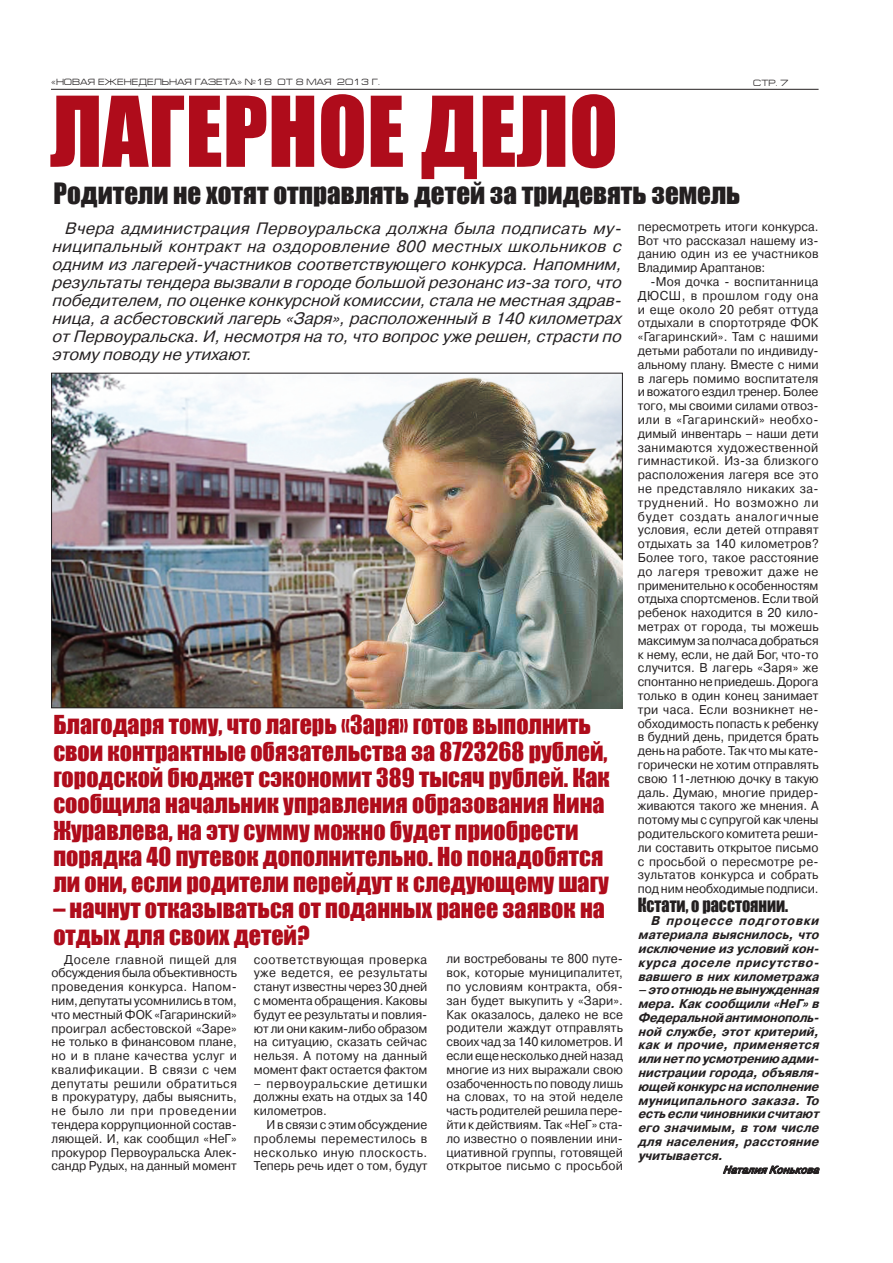
<style>
.page{position:relative;width:893px;height:1263px;background:#fff}
.page>*{position:absolute;margin:0;border:0;box-sizing:border-box;transform-origin:0 0}
.t1{font:90px "Impact";color:#af0c1b}
.t2{font:27px "Impact";color:#231f20}
.t3{font:24px/26.2px "Impact";color:#af0c1b}
.t4{font:18px "Impact";color:#231f20;scale:.9 1}
.t5{font:italic 16.5px/18px "Pragmatica C";color:#231f20;text-align:justify}
.t6{font:12.75px/13.8px "Pragmatica C";color:#231f20;text-align:justify;scale:.95 1}
.t7{font:italic 700 12.75px/13.8px "Pragmatica C";color:#231f20;text-align:justify;scale:.95 1}
.t8{font:italic 700 10.5px "Pragmatica Light C";color:#231f20}
.t9{font:9px "Europe Ext";color:#231f20}
</style>
<div class="page">
<hr style="left:51px;top:89px;width:768px;height:1px;background:#231f20">
<img style="left:53px;top:375px;width:286px;height:331px">
<svg style="left:723px;top:1165px;width:97px;height:10px"></svg>
<img style="left:339px;top:372px;width:284px;height:336px">
<p class="t9" style="left:51px;top:77px;width:330px">«Новая еженедельная газета» №18 от 8 мая 2013 г.</p>
<p class="t9" style="left:753px;top:78px;width:37px">стр. 7</p>
<h1 class="t1" style="left:50px;top:62px;width:570px">Лагерное дело</h1>
<h2 class="t2" style="left:54px;top:172px;width:688px">Родители не хотят отправлять детей за тридевять земель</h2>
<p class="t5" style="left:52px;top:219px;width:576px;text-indent:13px">Вчера администрация Первоуральска должна была подписать му&shy;ниципальный контракт на оздоровление 800 местных школьников с одним излагерей-участниковсоответствующего конкурса.Напомним, результаты тендеравызвали вгороде большой резонансиз-затого,что победителем,по оценке конкурсной комиссии,сталане местнаяздрав&shy;ница,аасбестовский лагерь«Заря»,расположенный в140 километрах отПервоуральска.И,несмотрянато,что вопросуже решен,страсти по этомуповодуне утихают.</p>
<p class="t6" style="left:638px;top:220px;width:192px">пересмотреть итоги конкурса.<br>Вот что рассказал нашему из&shy;данию один из ее участников Владимир Араптанов:</p>
<p class="t6" style="left:638px;top:275px;width:192px;text-indent:13px">-М оя дочка - воспитанница ДЮСШ, в прошлом году она и еще около 20 ребят оттуда отдыхали в спортотряде ФОК «Гагаринский». Там с нашими детьми работали по индивиду&shy;альному плану. Вместе с ними в лагерь помимо воспитателя и вожатого ездил тренер. Более того, мы своими силами отвоз&shy;или в «Гагаринский» необхо&shy;димый инвентарь – наши дети занимаются художественной гимнастикой. Из-за близкого расположения лагеря все это не представляло никаких за&shy;труднений. Но возможно ли будет создать аналогичные условия, если детей отправят отдыхать за 140 километров?<br>Более того, такое расстояние до лагеря тревожит даже не применительно к особенностям отдыха спортсменов. Если твой ребенок находится в 20 кило&shy;метрах от города, ты можешь максимум за полчаса добраться к нему, если, не дай Бог, что-то случится. В лагерь «Заря» же спонтанно не приедешь. Дорога только в один конец занимает три часа. Если возникнет не&shy;обходимость попасть к ребенку в будний день, придется брать день на работе. Так что мы кате&shy;горически не хотим отправлять свою 11-летнюю дочку в такую даль. Думаю, многие придер&shy;живаются такого же мнения. А потому мы с супругой как члены родительского комитета реши&shy;ли составить открытое письмо с просьбой о пересмотре ре&shy;зультатов конкурса и собрать под ним необходимые подписи.</p>
<h3 class="t4" style="left:638px;top:890px;width:169px">Кстати, о расстоянии.</h3>
<p class="t7" style="left:638px;top:914px;width:196px;text-indent:13px">В процессе подготовки материала выяснилось,что исключение изусловий кон&shy;курса доселе присутство&shy;вавшего внихкилометража</p>
<p class="t7" style="left:638px;top:983px;width:196px">– это отнюдьневынужденная мера.Каксообщили «НеГ»в Федеральной антимонополь&shy;ной службе,этоткритерий, как и прочие, применяется или нетпо усмотрению адми&shy;нистрации города,объявля&shy;ющей конкурснаисполнение муниципального заказа. То естьесли чиновники считают его значимым, в том числе для населения, расстояние учитывается.</p>
<p class="t8" style="left:723px;top:1164px;width:102px">НаталияКонькова</p>
<p class="t3" style="left:53px;top:711px;width:558px">Благодаря тому, что лагерь «Заря» готов выполнить свои контрактные обязательства за 8723268 рублей, городской бюджет сэкономит 389 тысяч рублей. Как сообщила начальник управления образования Нина Журавлева, на эту сумму можно будет приобрести порядка 40 путевок дополнительно. Но понадобятся ли они, если родители перейдут к следующему шагу</p>
<h3 class="t3" style="left:53px;top:895px;width:553px">– начнут отказываться от поданных ранее заявок на отдых для своих детей?</h3>
<p class="t6" style="left:446px;top:952px;width:187px">ли востребованы те 800 путе&shy;вок, которые муниципалитет, по условиям контракта, обя&shy;зан будет выкупить у «Зари».<br>Как оказалось, далеко не все родители жаждут отправлять своих чад за 140 километров. И если еще несколько дней назад многие из них выражали свою озабоченность по поводу лишь на словах, то на этой неделе часть родителей решила пере&shy;йти к действиям. Так «НеГ» ста&shy;ло известно о появлении ини&shy;циативной группы, готовящей открытое письмо с просьбой</p>
<p class="t6" style="left:52px;top:952px;width:197px;text-indent:13px">Доселе главной пищей для обсуждения была объективность проведения конкурса. Напом&shy;ним, депутаты усомнились в том, что местный ФОК «Гагаринский» проиграл асбестовской «Заре» не только в финансовом плане, но и в плане качества услуг и квалификации. В связи с чем депутаты решили обратиться в прокуратуру, дабы выяснить, не было ли при проведении тендера коррупционной состав&shy;ляющей. И, как сообщил «НеГ» прокурор Первоуральска Алек&shy;сандр Рудых, на данный момент</p>
<p class="t6" style="left:254px;top:952px;width:184px">соответствующая проверка уже ведется, ее результаты станут известны через 30 дней с момента обращения. Каковы будут ее результаты и повлия&shy;ют ли они каким-либо образом на ситуацию, сказать сейчас нельзя. А потому на данный момент факт остается фактом</p>
<p class="t6" style="left:254px;top:1076px;width:184px">– первоуральские детишки должны ехать на отдых за 140 километров.</p>
<p class="t6" style="left:254px;top:1118px;width:184px;text-indent:13px">И в связи с этим обсуждение проблемы переместилось в несколько иную плоскость.<br>Теперь речь идет о том, будут</p>
</div>
